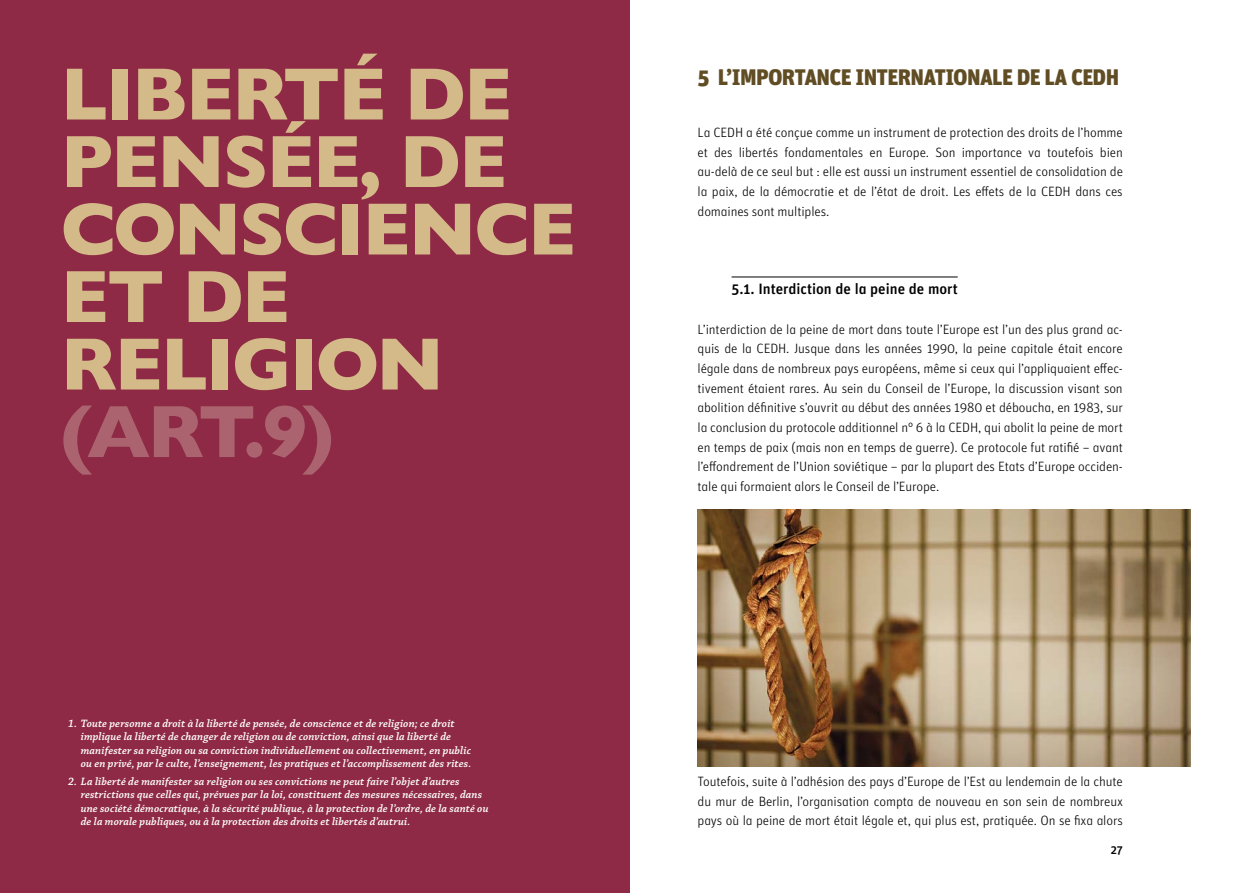
<style>
.page{position:relative;width:1259px;height:893px;background:#fff}
.page>*{position:absolute;margin:0;border:0;box-sizing:border-box;transform-origin:0 0}
.t1{font:700 75px/67.5px "Gill Sans";letter-spacing:-.03em;color:#d5ba89}
.t2{font:700 75px "Gill Sans";color:#ab646f}
.t3{font:900 22.5px "Unit";letter-spacing:-.03em;color:#614d24}
.t4{font:15px "Unit Medium Alternate";color:#000}
.t5{font:13.5px/19.6px "Unit Light Alternate";letter-spacing:-.01em;color:#000;text-align:justify}
.t6{font:12px "Unit Medium Alternate";color:#000}
.t7{font:italic 600 11.25px/13.5px "Chaparral Pro";letter-spacing:.01em;color:#fff}
</style>
<div class="page">
<hr style="left:731px;top:277px;width:226px;height:1px;background:#000">
<div style="left:0;top:0;width:629px;height:893px;background:#8e2a45"></div>
<img style="left:697px;top:509px;width:494px;height:257px">
<h1 class="t1" style="left:61px;top:60px;width:517px">LIBERTÉ DE<br>PENSÉE, DE<br>CONSCIENCE<br>ET DE<br>RELIGION</h1>
<h1 class="t2" style="left:61px;top:388px;width:275px">(ART.9)</h1>
<p class="t7" style="left:81px;top:717px;width:392px;text-indent:-13px">1. Toute personne a droit à la liberté de pensée, de conscience et de religion; ce droit implique la liberté de changer de religion ou de conviction, ainsi que la liberté de manifester sa religion ou sa conviction individuellement ou collectivement, en public ou en privé, par le culte, l’enseignement, les pratiques et l’accomplissement des rites.</p>
<p class="t7" style="left:81px;top:775px;width:409px;text-indent:-13px">2. La liberté de manifester sa religion ou ses convictions ne peut faire l’objet d’autres restrictions que celles qui, prévues par la loi, constituent des mesures nécessaires, dans une société démocratique, à la sécurité publique, à la protection de l’ordre, de la santé ou de la morale publiques, ou à la protection des droits et libertés d’autrui.</p>
<h2 class="t3" style="left:697px;top:69px;width:423px">5 L’IMPORTANCE INTERNATIONALE DE LA CEDH</h2>
<p class="t5" style="left:697px;top:124px;width:427px">La CEDH a été conçue comme un instrument de protection des droits de l’homme et des libertés fondamentales en Europe. Son importance va toutefois bien au-delà de ce seul but : elle est aussi un instrument essentiel de consolidation de la paix, de la démocratie et de l’état de droit. Les effets de la CEDH dans ces domaines sont multiples.</p>
<p class="t4" style="left:731px;top:284px;width:228px">5.1. Interdiction de la peine de mort</p>
<p class="t5" style="left:697px;top:320px;width:427px">L’interdiction de la peine de mort dans toute l’Europe est l’un des plus grand ac&shy;quis de la CEDH. Jusque dans les années 1990, la peine capitale était encore légale dans de nombreux pays européens, même si ceux qui l’appliquaient effec&shy;tivement étaient rares. Au sein du Conseil de l’Europe, la discussion visant son abolition définitive s’ouvrit au début des années 1980 et déboucha, en 1983, sur la conclusion du protocole additionnel n° 6 à la CEDH, qui abolit la peine de mort en temps de paix (mais non en temps de guerre). Ce protocole fut ratifié – avant l’effondrement de l’Union soviétique – par la plupart des Etats d’Europe occiden&shy;tale qui formaient alors le Conseil de l’Europe.</p>
<p class="t5" style="left:697px;top:773px;width:427px">Toutefois, suite à l’adhésion des pays d’Europe de l’Est au lendemain de la chute du mur de Berlin, l’organisation compta de nouveau en son sein de nombreux pays où la peine de mort était légale et, qui plus est, pratiquée. On se fixa alors</p>
<p class="t6" style="left:1110px;top:846px;width:14px">27</p>
</div>
